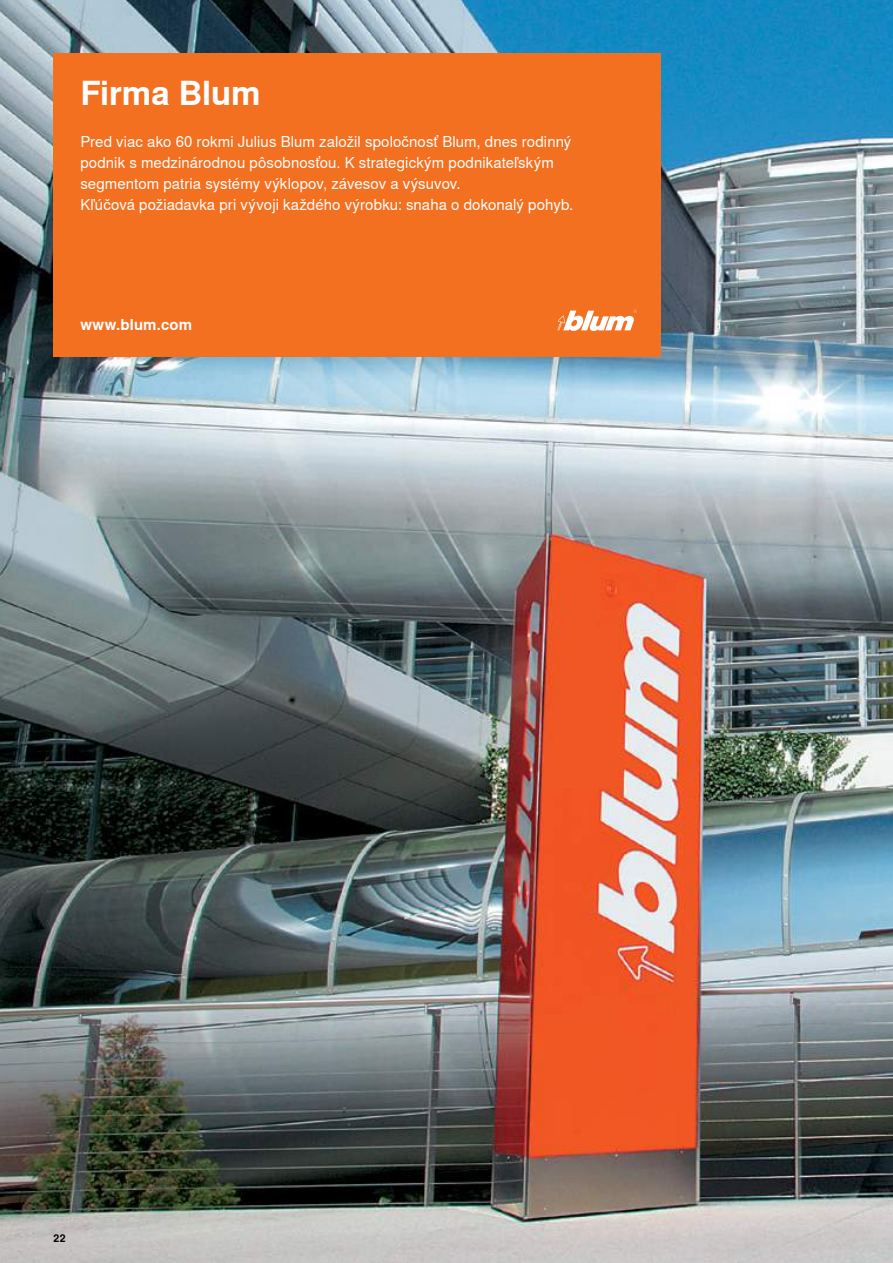
<style>
.page{position:relative;width:893px;height:1263px;background:#fff}
.page>*{position:absolute;margin:0;border:0;box-sizing:border-box;transform-origin:0 0}
.t1{font:700 33px "Nimbus Sans Global";letter-spacing:-.005em;color:#fff}
.t2{font:15px/21px "Nimbus Sans Global";letter-spacing:.005em;color:#fff}
.t3{font:700 15px "Nimbus Sans Global";letter-spacing:.01em;color:#fff}
.t4{font:700 10.5px "Nimbus Sans Global";color:#000}
</style>
<div class="page">
<img style="left:0;top:0;width:893px;height:1263px">
<div style="left:54px;top:54px;width:607px;height:303px;background:#f37021"></div>
<svg style="left:557px;top:310px;width:80px;height:21px"></svg>
<h1 class="t1" style="left:80px;top:75px;width:182px">Firma Blum</h1>
<p class="t2" style="left:80px;top:132px;width:494px">Pred viac ako 60 rokmi Julius Blum založil spoločnosť Blum, dnes rodinný podnik s medzinárodnou pôsobnosťou. K strategickým podnikateľským segmentom patria systémy výklopov, závesov a výsuvov.<br>Kľúčová požiadavka pri vývoji každého výrobku: snaha o dokonalý pohyb.</p>
<p class="t3" style="left:80px;top:316px;width:113px">www.blum.com</p>
<p class="t4" style="left:54px;top:1232px;width:13px">22</p>
</div>
